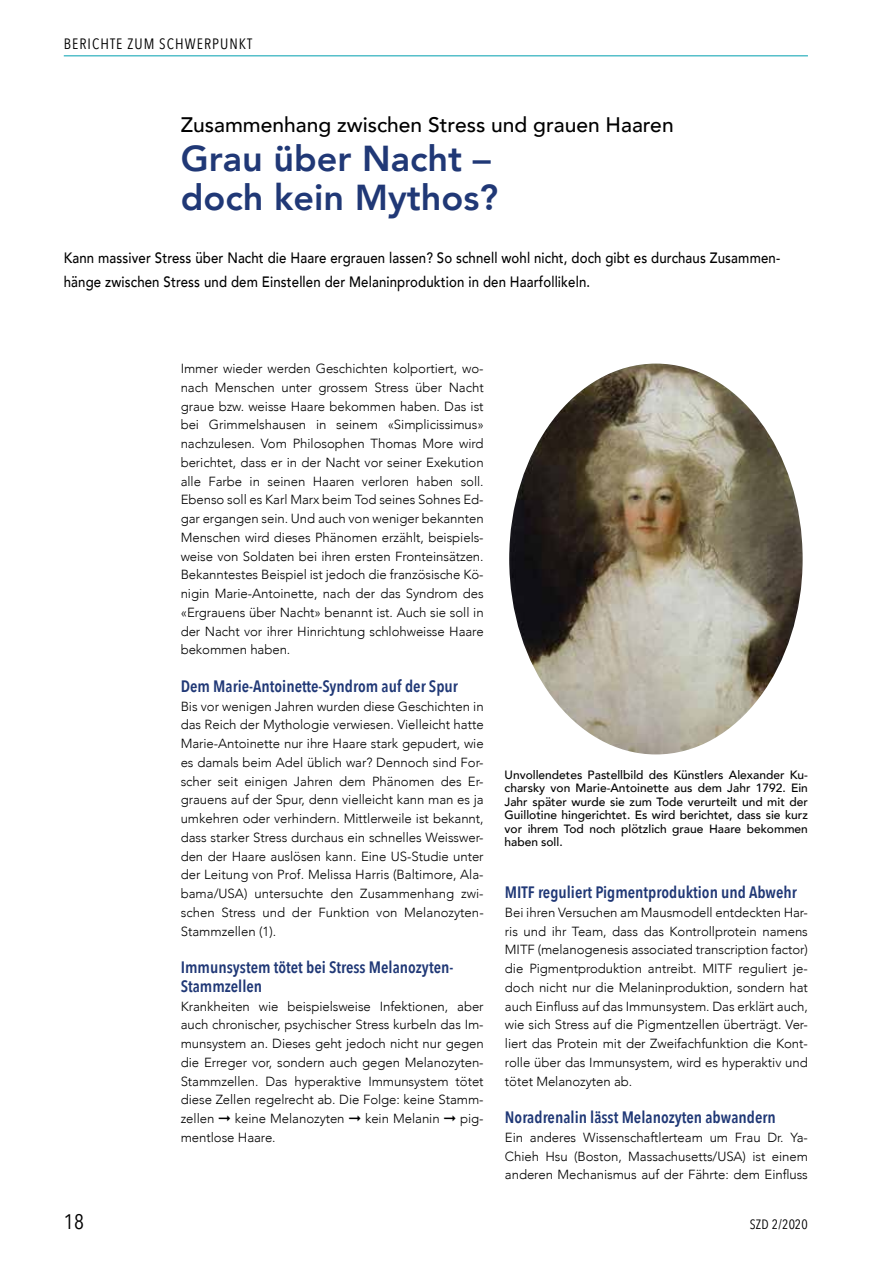
<style>
.page{position:relative;width:893px;height:1263px;background:#fff}
.page>*{position:absolute;margin:0;border:0;box-sizing:border-box;transform-origin:0 0}
.t1{font:800 36px/39px "Avenir";color:#203876}
.t2{font:500 21px "Avenir";color:#000}
.t3{font:21px "Avenir Next Condensed";color:#000}
.t4{font:600 16.5px/18.8px "Avenir Next Condensed";color:#203876}
.t5{font:500 15px/24px "Avenir";letter-spacing:.01em;color:#000;scale:.88 1}
.t6{font:15px "Avenir Next Condensed";letter-spacing:.07em;color:#000}
.t7{font:13.5px "Avenir Next Condensed";letter-spacing:.02em;color:#000}
.t8{font:300 13.2px/18.8px "Avenir";letter-spacing:-.005em;color:#000;text-align:justify}
.t9{font:500 12px/13.5px "Avenir";color:#000;text-align:justify}
</style>
<div class="page">
<hr style="left:64px;top:55px;width:744px;height:1px;background:#00a0af">
<img style="left:509px;top:364px;width:294px;height:390px">
<p class="t6" style="left:64px;top:31px;width:190px">BERICHTE ZUM SCHWERPUNKT</p>
<h2 class="t2" style="left:181px;top:106px;width:494px">Zusammenhang zwischen Stress und grauen Haaren</h2>
<h1 class="t1" style="left:181px;top:139px;width:319px">Grau über Nacht – doch kein Mythos?</h1>
<p class="t5" style="left:64px;top:245px;width:815px">Kann massiver Stress über Nacht die Haare ergrauen lassen? So schnell wohl nicht, doch gibt es durchaus Zusammen&shy;hänge zwischen Stress und dem Einstellen der Melaninproduktion in den Haarfollikeln.</p>
<p class="t8" style="left:181px;top:359px;width:304px">Immer wieder werden Geschichten kolportiert, wo&shy;nach Menschen unter grossem Stress über Nacht graue bzw. weisse Haare bekommen haben. Das ist bei Grimmelshausen in seinem «Simplicissimus» nachzulesen. Vom Philosophen Thomas More wird berichtet, dass er in der Nacht vor seiner Exekution alle Farbe in seinen Haaren verloren haben soll.<br>Ebenso soll es Karl Marx beim Tod seines Sohnes Ed&shy;gar ergangen sein. Und auch von weniger bekannten Menschen wird dieses Phänomen erzählt, beispiels&shy;weise von Soldaten bei ihren ersten Fronteinsätzen.<br>Bekanntestes Beispiel ist jedoch die französische Kö&shy;nigin Marie-Antoinette, nach der das Syndrom des «Ergrauens über Nacht» benannt ist. Auch sie soll in der Nacht vor ihrer Hinrichtung schlohweisse Haare bekommen haben.</p>
<p class="t4" style="left:181px;top:676px;width:279px">Dem Marie-Antoinette-Syndrom auf der Spur</p>
<p class="t8" style="left:181px;top:697px;width:304px">Bis vor wenigen Jahren wurden diese Geschichten in das Reich der Mythologie verwiesen. Vielleicht hatte Marie-Antoinette nur ihre Haare stark gepudert, wie es damals beim Adel üblich war? Dennoch sind For&shy;scher seit einigen Jahren dem Phänomen des Er&shy;grauens auf der Spur, denn vielleicht kann man es ja umkehren oder verhindern. Mittlerweile ist bekannt, dass starker Stress durchaus ein schnelles Weisswer&shy;den der Haare auslösen kann. Eine US-Studie unter der Leitung von Prof. Melissa Harris (Baltimore, Ala&shy;bama/USA) untersuchte den Zusammenhang zwi&shy;schen Stress und der Funktion von Melanozyten-Stammzellen (1).</p>
<p class="t4" style="left:181px;top:957px;width:274px">Immunsystem tötet bei Stress Melanozyten-<br>Stammzellen</p>
<p class="t8" style="left:181px;top:997px;width:304px">Krankheiten wie beispielsweise Infektionen, aber auch chronischer, psychischer Stress kurbeln das Im&shy;munsystem an. Dieses geht jedoch nicht nur gegen die Erreger vor, sondern auch gegen Melanozyten-Stammzellen. Das hyperaktive Immunsystem tötet diese Zellen regelrecht ab. Die Folge: keine Stamm&shy;zellen ➞ keine Melanozyten ➞ kein Melanin ➞ pig&shy;mentlose Haare.</p>
<p class="t9" style="left:505px;top:767px;width:305px">Unvollendetes Pastellbild des Künstlers Alexander Ku&shy;charsky von Marie-Antoinette aus dem Jahr 1792. Ein Jahr später wurde sie zum Tode verurteilt und mit der Guillotine hingerichtet. Es wird berichtet, dass sie kurz vor ihrem Tod noch plötzlich graue Haare bekommen haben soll.</p>
<p class="t4" style="left:505px;top:882px;width:293px">MITF reguliert Pigmentproduktion und Abwehr</p>
<p class="t8" style="left:505px;top:903px;width:304px">Bei ihren Versuchen am Mausmodell entdeckten Har&shy;ris und ihr Team, dass das Kontrollprotein namens MITF (melanogenesis associated transcription factor) die Pigmentproduktion antreibt. MITF reguliert je&shy;doch nicht nur die Melaninproduktion, sondern hat auch Einfluss auf das Immunsystem. Das erklärt auch, wie sich Stress auf die Pigmentzellen überträgt. Ver&shy;liert das Protein mit der Zweifachfunktion die Kont&shy;rolle über das Immunsystem, wird es hyperaktiv und tötet Melanozyten ab.</p>
<p class="t4" style="left:505px;top:1107px;width:272px">Noradrenalin lässt Melanozyten abwandern</p>
<p class="t8" style="left:505px;top:1128px;width:304px">Ein anderes Wissenschaftlerteam um Frau Dr. Ya-Chieh Hsu (Boston, Massachusetts/USA) ist einem anderen Mechanismus auf der Fährte: dem Einfluss</p>
<h2 class="t3" style="left:64px;top:1203px;width:22px">18</h2>
<p class="t7" style="left:750px;top:1212px;width:60px">SZD 2/2020</p>
</div>
